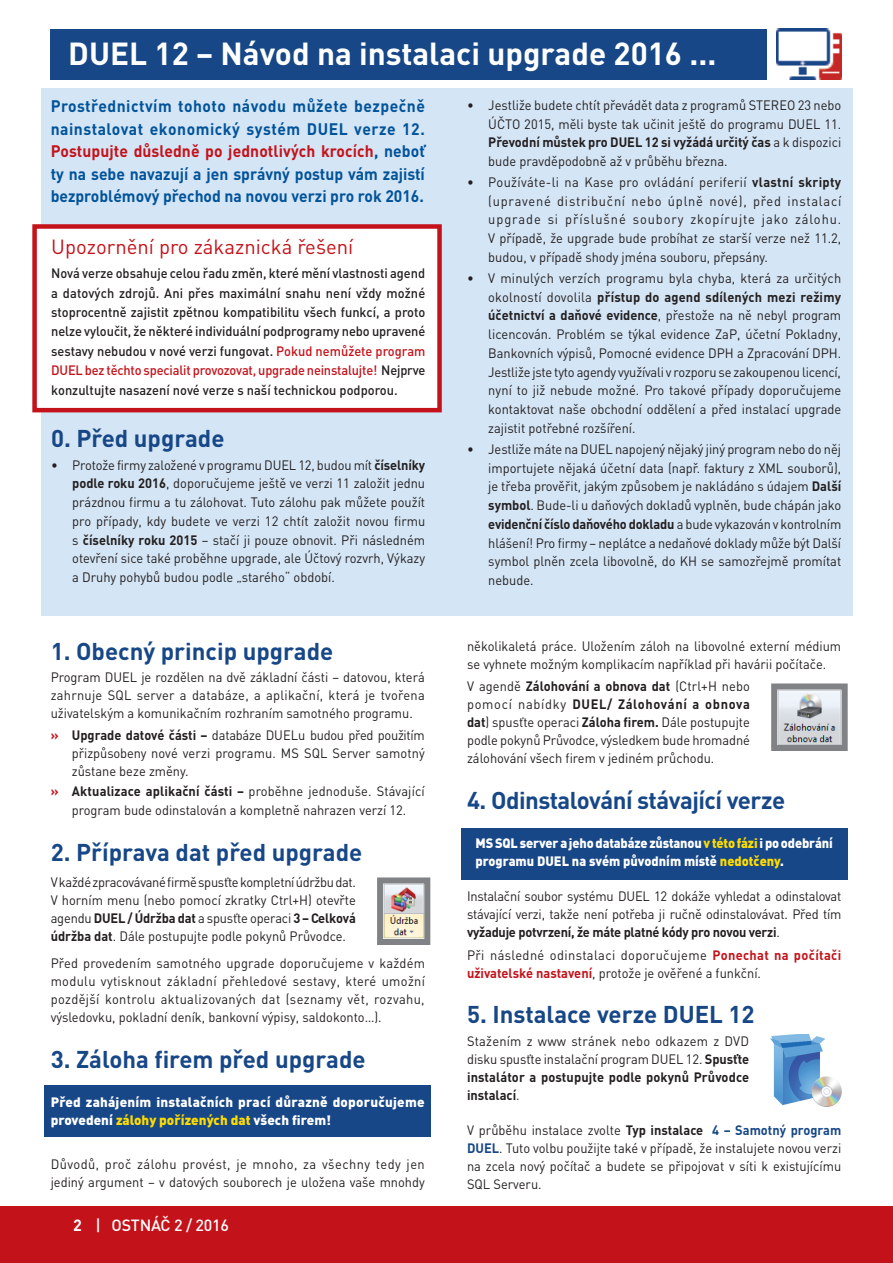
<style>
.page{position:relative;width:893px;height:1263px;background:#fff}
.page>*{position:absolute;margin:0;border:0;box-sizing:border-box;transform-origin:0 0}
.t1{font:700 31.5px "DINCE";color:#fff}
.t2{font:700 24px "DINCE";color:#174787}
.t3{font:700 24px "DINCE";letter-spacing:-.02em;color:#174787}
.t4{font:20.25px "DINCE";color:#c4121a}
.t5{font:700 16.5px/22.5px "DINCE";color:#015399;text-align:justify;scale:.95 1}
.t6{font:500 16.05px "DINCE";letter-spacing:-.015em;color:#fff}
.t7{font:13.5px/18.8px "DINCE";color:#231f20;text-align:justify;scale:.95 1}
.t8{font:500 13.5px/19.5px "DINCE";color:#231f20;text-align:justify;scale:.95 1}
.t9{font:13.5px/18px "DINCE";letter-spacing:.03em;color:#231f20;scale:.95 1}
.t10{font:900 13.5px/18px "DINCE";color:#fff;scale:.95 1}
.t11{font:900 13.5px/18px "DINCE";color:#fff}
.s1{color:#c4121a}
.s2{font-weight:700}
.s3{font-weight:700;color:#c4121a}
.s4{color:#ffdc01}
.s5{font-weight:700;color:#174787}
</style>
<div class="page">
<div style="left:41px;top:88px;width:812px;height:528px;background:#d4e5f5"></div>
<div style="left:32px;top:224px;width:410px;height:188px;background:#fff;border:4px solid #c4121a"></div>
<div style="left:461px;top:829px;width:387px;height:51px;background:#174787"></div>
<div style="left:44px;top:1085px;width:387px;height:51px;background:#174787"></div>
<div style="left:0;top:1206px;width:893px;height:57px;background:#c4121a"></div>
<img style="left:377px;top:877px;width:54px;height:68px">
<img style="left:771px;top:683px;width:77px;height:68px">
<img style="left:770px;top:1034px;width:72px;height:72px">
<div style="left:51px;top:29px;width:716px;height:51px;background:#174787"></div>
<img style="left:776px;top:29px;width:66px;height:50px">
<h1 class="t1" style="left:68px;top:33px;width:649px">DUEL 12 – Návod na instalaci upgrade 2016 ...</h1>
<p class="t5" style="left:51px;top:94px;width:396px">Prostřednictvím tohoto návodu můžete bezpečně nainstalovat ekonomický systém DUEL verze 12.<br><span class="s1">Postupujte důsledně po jednotlivých krocích</span>, neboť ty na sebe navazují a jen správný postup vám zajistí bezproblémový přechod na novou verzi pro rok 2016.</p>
<h3 class="t4" style="left:51px;top:233px;width:304px">Upozornění pro zákaznická řešení</h3>
<p class="t8" style="left:51px;top:263px;width:395px">Nová verze obsahuje celou řadu změn, které mění vlastnosti agend a datových zdrojů. Ani přes maximální snahu není vždy možné stoprocentně zajistit zpětnou kompatibilitu všech funkcí, a proto nelze vyloučit, že některé individuální podprogramy nebo upravené sestavy nebudou v nové verzi fungovat. <span class="s1">Pokud nemůžete program DUEL bez těchto specialit provozovat, upgrade neinstalujte!</span> Nejprve konzultujte nasazení nové verze s naší technickou podporou.</p>
<h2 class="t2" style="left:51px;top:422px;width:175px">0. Před upgrade</h2>
<p class="t7" style="left:72px;top:455px;width:373px;text-indent:-21px">• Protože firmy založené v programu DUEL 12, budou mít <span class="s2">číselníky podle roku 2016</span>, doporučujeme ještě ve verzi 11 založit jednu prázdnou firmu a tu zálohovat. Tuto zálohu pak můžete použít pro případy, kdy budete ve verzi 12 chtít založit novou firmu s <span class="s2">číselníky roku 2015</span> – stačí ji pouze obnovit. Při následném otevření sice také proběhne upgrade, ale Účtový rozvrh, Výkazy a Druhy pohybů budou podle „starého“ období.</p>
<h2 class="t2" style="left:51px;top:635px;width:284px">1. Obecný princip upgrade</h2>
<p class="t7" style="left:51px;top:667px;width:395px;line-height:18px">Program DUEL je rozdělen na dvě základní části – datovou, která zahrnuje SQL server a databáze, a aplikační, která je tvořena uživatelským a komunikačním rozhraním samotného programu.</p>
<p class="t7" style="left:72px;top:726px;width:373px;line-height:18px;text-indent:-21px"><span class="s3">»</span> <span class="s2">Upgrade datové části –</span> databáze DUELu budou před použitím přizpůsobeny nové verzi programu. MS SQL Server samotný zůstane beze změny.</p>
<p class="t7" style="left:51px;top:781px;width:395px;text-align:center"><span class="s3">»</span> <span class="s2">Aktualizace aplikační části –</span> proběhne jednoduše. Stávající program bude odinstalován a kompletně nahrazen verzí 12.</p>
<h2 class="t2" style="left:51px;top:836px;width:313px">2. Příprava dat před upgrade</h2>
<p class="t7" style="left:51px;top:873px;width:323px;line-height:18px">V každé zpracovávané firmě spusťte kompletní údržbu dat.<br>V horním menu (nebo pomocí zkratky Ctrl+H) otevřte agendu <span class="s2">DUEL / Údržba dat</span> a spusťte operaci <span class="s2">3 – Celková údržba dat</span>. Dále postupujte podle pokynů Průvodce.</p>
<p class="t7" style="left:51px;top:953px;width:395px;line-height:18px">Před provedením samotného upgrade doporučujeme v každém modulu vytisknout základní přehledové sestavy, které umožní pozdější kontrolu aktualizovaných dat (seznamy vět, rozvahu, výsledovku, pokladní deník, bankovní výpisy, saldokonto…).</p>
<h2 class="t2" style="left:51px;top:1043px;width:316px">3. Záloha firem před upgrade</h2>
<p class="t11" style="left:51px;top:1092px;width:375px">Před zahájením instalačních prací důrazně doporučujeme provedení <span class="s4">zálohy pořízených dat</span> všech firem!</p>
<p class="t7" style="left:51px;top:1155px;width:395px;line-height:18px">Důvodů, proč zálohu provést, je mnoho, za všechny tedy jen jediný argument – v datových souborech je uložena vaše mnohdy</p>
<p class="t6" style="left:73px;top:1215px;width:157px"><span class="s2">2</span> | OSTNÁČ 2 / 2016</p>
<p class="t7" style="left:488px;top:95px;width:373px;text-indent:-21px">• Jestliže budete chtít převádět data z programů STEREO 23 nebo ÚČTO 2015, měli byste tak učinit ještě do programu DUEL 11.<br><span class="s2">Převodní můstek pro DUEL 12 si vyžádá určitý čas</span> a k dispozici bude pravděpodobně až v průběhu března.</p>
<p class="t7" style="left:488px;top:172px;width:373px;text-indent:-21px">• Používáte-li na Kase pro ovládání periferií <span class="s2">vlastní skripty </span>(upravené distribuční nebo úplně nové), před instalací upgrade si příslušné soubory zkopírujte jako zálohu.<br>V případě, že upgrade bude probíhat ze starší verze než 11.2, budou, v případě shody jména souboru, přepsány.</p>
<p class="t7" style="left:488px;top:268px;width:373px;text-indent:-21px">• V minulých verzích programu byla chyba, která za určitých okolností dovolila <span class="s2">přístup do agend sdílených mezi režimy účetnictví a daňové evidence</span>, přestože na ně nebyl program licencován. Problém se týkal evidence ZaP, účetní Pokladny, Bankovních výpisů, Pomocné evidence DPH a Zpracování DPH.<br>Jestliže jste tyto agendy využívali v rozporu se zakoupenou licencí, nyní to již nebude možné. Pro takové případy doporučujeme kontaktovat naše obchodní oddělení a před instalací upgrade zajistit potřebné rozšíření.</p>
<p class="t7" style="left:488px;top:439px;width:373px;text-indent:-21px">• Jestliže máte na DUEL napojený nějaký jiný program nebo do něj importujete nějaká účetní data (např. faktury z XML souborů), je třeba prověřit, jakým způsobem je nakládáno s údajem <span class="s2">Další symbol</span>. Bude-li u daňových dokladů vyplněn, bude chápán jako <span class="s2">evidenční číslo daňového dokladu</span> a bude vykazován v kontrolním hlášení! Pro firmy – neplátce a nedaňové doklady může být Další symbol plněn zcela libovolně, do KH se samozřejmě promítat nebude.</p>
<p class="t7" style="left:467px;top:636px;width:395px;line-height:18px">několikaletá práce. Uložením záloh na libovolné externí médium se vyhnete možným komplikacím například při havárii počítače.</p>
<p class="t7" style="left:467px;top:677px;width:299px;line-height:18px">V agendě <span class="s2">Zálohování a obnova dat</span> (Ctrl+H nebo pomocí nabídky <span class="s2">DUEL/ Zálohování a obnova dat</span>) spusťte operaci <span class="s2">Záloha firem.</span> Dále postupujte podle pokynů Průvodce, výsledkem bude hromadné zálohování všech firem v jediném průchodu.</p>
<h2 class="t3" style="left:467px;top:784px;width:320px">4. Odinstalování stávající verze</h2>
<p class="t10" style="left:475px;top:834px;width:378px">MS SQL server a jeho databáze zůstanou <span class="s4">v této fázi</span> i po odebrání programu DUEL na svém původním místě <span class="s4">nedotčeny</span>.</p>
<p class="t7" style="left:467px;top:887px;width:396px;line-height:18px">Instalační soubor systému DUEL 12 dokáže vyhledat a odinstalovat stávající verzi, takže není potřeba ji ručně odinstalovávat. Před tím <span class="s2">vyžaduje potvrzení, že máte platné kódy pro novou verzi</span>.</p>
<p class="t9" style="left:467px;top:945px;width:395px">Při následné odinstalaci doporučujeme <span class="s3">Ponechat na počítači uživatelské nastavení</span>, protože je ověřené a funkční.</p>
<h2 class="t2" style="left:467px;top:999px;width:289px">5. Instalace verze DUEL 12</h2>
<p class="t7" style="left:467px;top:1031px;width:298px;line-height:18px">Stažením z www stránek nebo odkazem z DVD disku spusťte instalační program DUEL 12. <span class="s2">Spusťte instalátor a postupujte podle pokynů Průvodce instalací</span>.</p>
<p class="t7" style="left:467px;top:1120px;width:395px;line-height:18px">V průběhu instalace zvolte <span class="s2">Typ instalace</span> <span class="s5">4 – Samotný program DUEL</span>. Tuto volbu použijte také v případě, že instalujete novou verzi na zcela nový počítač a budete se připojovat v síti k existujícímu SQL Serveru.</p>
</div>
